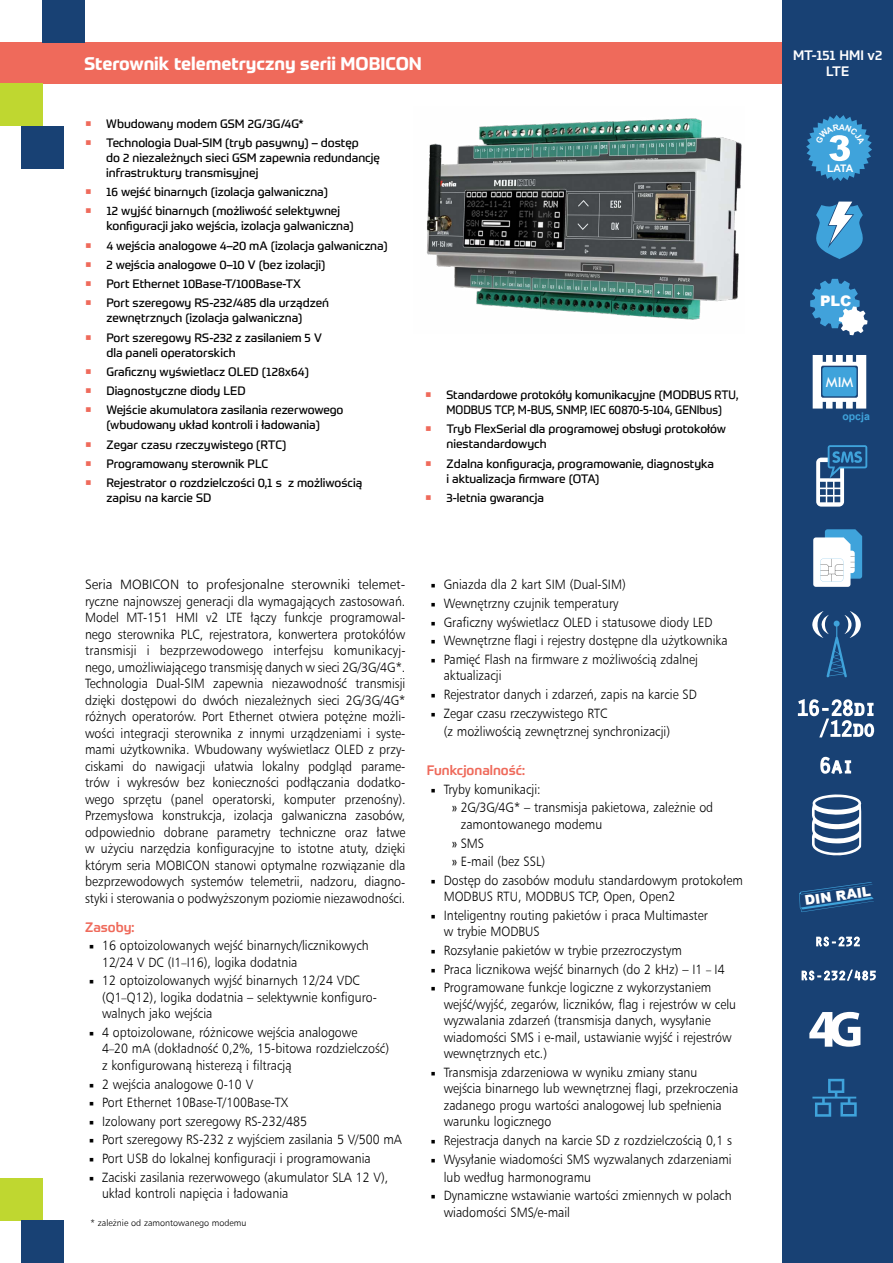
<style>
.page{position:relative;width:893px;height:1263px;background:#fff}
.page>*{position:absolute;margin:0;border:0;box-sizing:border-box;transform-origin:0 0}
.t1{font:700 18px "Prometo";color:#fff}
.t2{font:900 14.55px "Arial";color:#fff}
.t3{font:13.5px/18.6px "Humnst 777 Lt EU";color:#000;scale:.92 1}
.t4{font:13.5px/16.5px "Humnst 777 Lt EU";color:#000;text-align:justify}
.t5{font:500 13.5px "Prometo";color:#ef6a5b}
.t6{font:500 13.5px/16.2px "Prometo";color:#fff;text-align:center}
.t7{font:900 13.5px "Arial";color:#fff}
.t8{font:13.35px "Futura Md PL";color:#fff}
.t9{font:12px/19.2px "Prometo";color:#000}
.t10{font:700 10.5px "Arial";color:#3fa3db}
.t11{font:700 10.5px "Arial";color:#fff}
.t12{font:9px "Humnst 777 Lt EU";color:#000}
.s1{font-size:11.25px}
.s2{font-family:"Humnst 777 Cn EU"}
</style>
<div class="page">
<div style="left:0;top:43px;width:797px;height:41px;background:#ef6a5b"></div>
<div style="left:782px;top:0;width:111px;height:1263px;background:#184174"></div>
<img style="left:427px;top:118px;width:315px;height:202px">
<div style="left:43px;top:0;width:42px;height:43px;background:#184174"></div>
<div style="left:0;top:1178px;width:43px;height:42px;background:#bfd730"></div>
<div style="left:21px;top:1220px;width:43px;height:43px;background:#184174"></div>
<svg style="left:810px;top:279px;width:57px;height:56px"></svg>
<svg style="left:816px;top:445px;width:51px;height:62px"></svg>
<svg style="left:812px;top:611px;width:49px;height:66px"></svg>
<svg style="left:816px;top:202px;width:47px;height:57px"></svg>
<svg style="left:813px;top:529px;width:49px;height:58px"></svg>
<svg style="left:820px;top:756px;width:32px;height:18px"></svg>
<svg style="left:812px;top:794px;width:49px;height:61px"></svg>
<svg style="left:799px;top:882px;width:75px;height:30px"></svg>
<svg style="left:797px;top:699px;width:78px;height:39px"></svg>
<svg style="left:812px;top:1079px;width:45px;height:38px"></svg>
<svg style="left:813px;top:355px;width:53px;height:54px"></svg>
<svg style="left:809px;top:1012px;width:51px;height:35px"></svg>
<div style="left:0;top:84px;width:43px;height:42px;background:#bfd730"></div>
<div style="left:21px;top:126px;width:43px;height:43px;background:#184174"></div>
<svg style="left:801px;top:969px;width:75px;height:12px"></svg>
<svg style="left:816px;top:936px;width:44px;height:11px"></svg>
<svg style="left:806px;top:115px;width:66px;height:66px"></svg>
<h1 class="t1" style="left:85px;top:52px;width:339px">Sterownik telemetryczny serii MOBICON</h1>
<p class="t6" style="left:793px;top:47px;width:91px">MT-151 HMI v2<br>LTE</p>
<p class="t9" style="left:106px;top:114px;width:254px">Wbudowany modem GSM 2G/3G/4G*<br>Technologia Dual-SIM (tryb pasywny) – dostęp</p>
<p class="t9" style="left:106px;top:150px;width:275px;line-height:15px">do 2 niezależnych sieci GSM zapewnia redundancję infrastruktury transmisyjnej</p>
<p class="t9" style="left:106px;top:182px;width:235px">16 wejść binarnych (izolacja galwaniczna)<br>12 wyjść binarnych (możliwość selektywnej</p>
<p class="t9" style="left:106px;top:216px;width:283px">konfiguracji jako wejścia, izolacja galwaniczna)<br>4 wejścia analogowe 4–20 mA (izolacja galwaniczna)<br>2 wejścia analogowe 0–10 V (bez izolacji)<br>Port Ethernet 10Base-T/100Base-TX<br>Port szeregowy RS-232/485 dla urządzeń</p>
<p class="t9" style="left:106px;top:308px;width:217px">zewnętrznych (izolacja galwaniczna)<br>Port szeregowy RS-232 z zasilaniem 5 V</p>
<p class="t9" style="left:106px;top:343px;width:239px">dla paneli operatorskich<br>Graficzny wyświetlacz OLED (128x64)<br>Diagnostyczne diody LED<br>Wejście akumulatora zasilania rezerwowego</p>
<p class="t9" style="left:106px;top:415px;width:258px">(wbudowany układ kontroli i ładowania)<br>Zegar czasu rzeczywistego (RTC)<br>Programowany sterownik PLC<br>Rejestrator o rozdzielczości 0,1 s z możliwością</p>
<p class="t9" style="left:106px;top:488px;width:106px">zapisu na karcie SD</p>
<p class="t9" style="left:446px;top:387px;width:293px;line-height:15px">Standardowe protokóły komunikacyjne (MODBUS RTU,<br>MODBUS TCP, M-BUS, SNMP, IEC 60870-5-104, GENIbus)</p>
<p class="t9" style="left:446px;top:421px;width:281px;line-height:15px">Tryb FlexSerial dla programowej obsługi protokołów niestandardowych</p>
<p class="t9" style="left:446px;top:456px;width:269px;line-height:15px">Zdalna konfiguracja, programowanie, diagnostyka i aktualizacja firmware (OTA)</p>
<p class="t9" style="left:446px;top:488px;width:99px">3-letnia gwarancja</p>
<p class="t4" style="left:85px;top:576px;width:322px">Seria MOBICON to profesjonalne sterowniki telemet&shy;ryczne najnowszej generacji dla wymagających zastosowań.<br>Model MT-151 HMI v2 LTE łączy funkcje programowal&shy;nego sterownika PLC, rejestratora, konwertera protokółów transmisji i bezprzewodowego interfejsu komunikacyj&shy;nego, umożliwiającego transmisję danych w sieci 2G/3G/4G*.<br>Technologia Dual-SIM zapewnia niezawodność transmisji dzięki dostępowi do dwóch niezależnych sieci 2G/3G/4G* różnych operatorów. Port Ethernet otwiera potężne możli&shy;wości integracji sterownika z innymi urządzeniami i syste&shy;mami użytkownika. Wbudowany wyświetlacz OLED z przy&shy;ciskami do nawigacji ułatwia lokalny podgląd parame&shy;trów i wykresów bez konieczności podłączania dodatko&shy;wego sprzętu (panel operatorski, komputer przenośny).<br>Przemysłowa konstrukcja, izolacja galwaniczna zasobów, odpowiednio dobrane parametry techniczne oraz łatwe w użyciu narzędzia konfiguracyjne to istotne atuty, dzięki którym seria MOBICON stanowi optymalne rozwiązanie dla bezprzewodowych systemów telemetrii, nadzoru, diagno&shy;styki i sterowania o podwyższonym poziomie niezawodności.</p>
<p class="t5" style="left:85px;top:918px;width:51px">Zasoby:</p>
<p class="t3" style="left:102px;top:937px;width:291px;line-height:16.5px">16 optoizolowanych wejść binarnych/licznikowych<br>12/24 V DC (I1<span class="s1">–</span>I16), logika dodatnia</p>
<p class="t3" style="left:102px;top:972px;width:300px;line-height:16.5px">12 optoizolowanych wyjść binarnych 12/24 VDC (Q1<span class="s1">–</span>Q12), logika dodatnia – selektywnie konfiguro&shy;walnych jako wejścia</p>
<p class="t3" style="left:102px;top:1024px;width:314px;line-height:16.5px">4 optoizolowane, różnicowe wejścia analogowe<br>4<span class="s1">–</span>20 mA (dokładność 0,2%, 15-bitowa rozdzielczość) z konfigurowaną histerezą i filtracją</p>
<p class="t3" style="left:102px;top:1074px;width:327px">2 wejścia analogowe 0-10 V<br>Port Ethernet 10Base-T/100Base-TX<br>Izolowany port szeregowy RS-232/485<br>Port szeregowy RS-232 z wyjściem zasilania 5 V/500 mA Port USB do lokalnej konfiguracji i programowania Zaciski zasilania rezerwowego (akumulator SLA 12 V),</p>
<p class="t3" style="left:102px;top:1184px;width:204px">układ kontroli napięcia i ładowania</p>
<p class="t12" style="left:91px;top:1217px;width:158px">* zależnie od zamontowanego modemu</p>
<p class="t3" style="left:444px;top:575px;width:310px">Gniazda dla 2 kart SIM (Dual-SIM)<br>Wewnętrzny czujnik temperatury<br>Graficzny wyświetlacz OLED i statusowe diody LED Wewnętrzne flagi i rejestry dostępne dla użytkownika Pamięć Flash na firmware z możliwością zdalnej</p>
<p class="t3" style="left:444px;top:666px;width:277px">aktualizacji<br>Rejestrator danych i zdarzeń, zapis na karcie SD Zegar czasu rzeczywistego RTC<br>(z możliwością zewnętrznej synchronizacji)</p>
<p class="t5" style="left:427px;top:762px;width:100px">Funkcjonalność:</p>
<p class="t3" style="left:452px;top:780px;width:285px;text-indent:-9px">Tryby komunikacji:<br><span class="s2">»</span> 2G/3G/4G* – transmisja pakietowa, zależnie od</p>
<p class="t3" style="left:461px;top:815px;width:155px">zamontowanego modemu</p>
<p class="t3" style="left:452px;top:833px;width:36px"><span class="s2">»</span> SMS</p>
<p class="t3" style="left:452px;top:852px;width:103px"><span class="s2">»</span> E-mail (bez SSL)</p>
<p class="t3" style="left:444px;top:871px;width:327px">Dostęp do zasobów modułu standardowym protokołem</p>
<p class="t3" style="left:444px;top:887px;width:289px">MODBUS RTU, MODBUS TCP, Open, Open2<br>Inteligentny routing pakietów i praca Multimaster</p>
<p class="t3" style="left:444px;top:922px;width:307px">w trybie MODBUS<br>Rozsyłanie pakietów w trybie przezroczystym<br>Praca licznikowa wejść binarnych (do 2 kHz) – I1 <span class="s1">–</span> I4<br>Programowane funkcje logiczne z wykorzystaniem</p>
<p class="t3" style="left:444px;top:996px;width:319px;line-height:16.5px">wejść/wyjść, zegarów, liczników, flag i rejestrów w celu wyzwalania zdarzeń (transmisja danych, wysyłanie wiadomości SMS i e-mail, ustawianie wyjść i rejestrów wewnętrznych etc.)</p>
<p class="t3" style="left:444px;top:1064px;width:322px;line-height:16.5px">Transmisja zdarzeniowa w wyniku zmiany stanu wejścia binarnego lub wewnętrznej flagi, przekroczenia zadanego progu wartości analogowej lub spełnienia warunku logicznego</p>
<p class="t3" style="left:444px;top:1131px;width:315px">Rejestracja danych na karcie SD z rozdzielczością 0,1 s Wysyłanie wiadomości SMS wyzwalanych zdarzeniami lub według harmonogramu<br>Dynamiczne wstawianie wartości zmiennych w polach</p>
<p class="t3" style="left:444px;top:1203px;width:139px">wiadomości SMS/e-mail</p>
<p class="t11" style="left:827px;top:161px;width:28px">LATA</p>
<p class="t2" style="left:820px;top:291px;width:33px">PLC</p>
<p class="t8" style="left:826px;top:373px;width:29px">MIM</p>
<p class="t10" style="left:842px;top:409px;width:29px">opcja</p>
<p class="t7" style="left:803px;top:891px;width:68px;rotate:-8deg">DIN RAIL</p>
</div>
